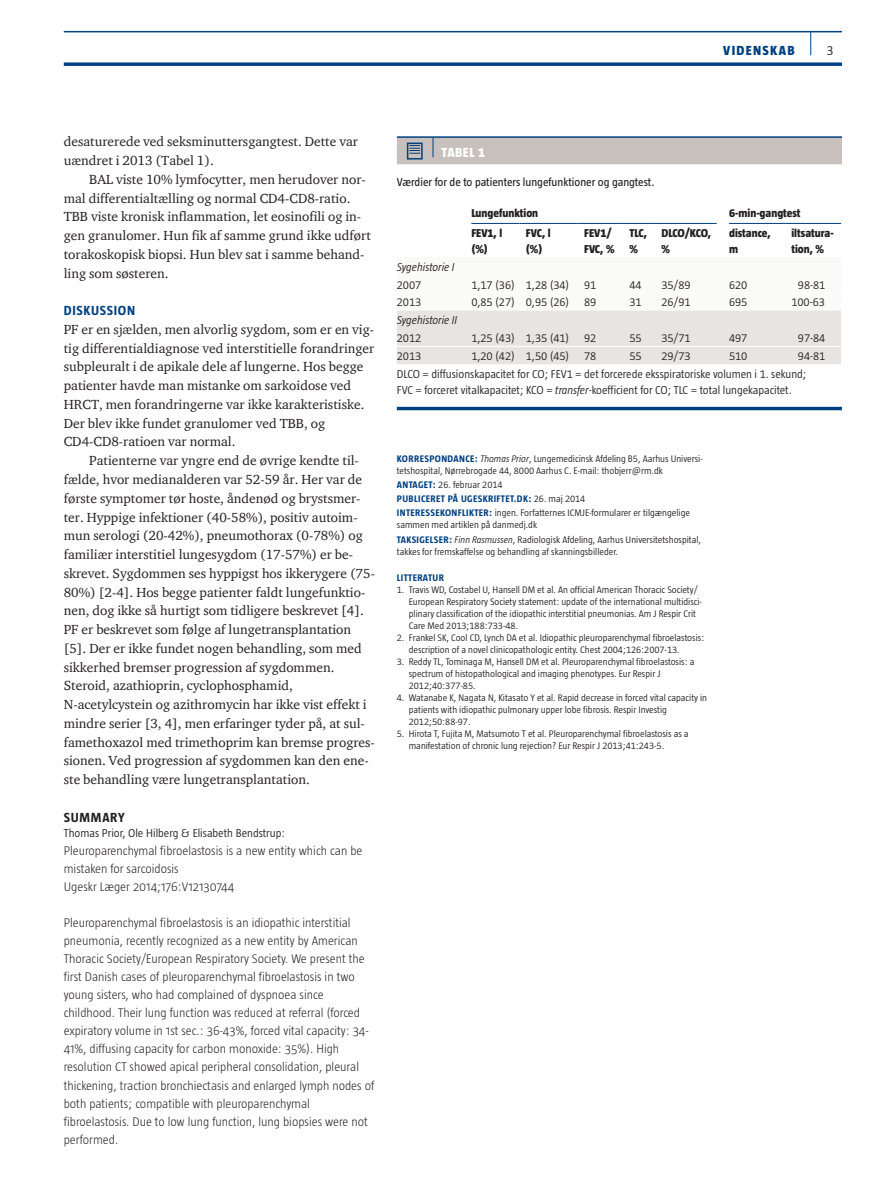
<style>
.page{position:relative;width:893px;height:1191px;background:#fff}
.page>*{position:absolute;margin:0;border:0;box-sizing:border-box;transform-origin:0 0}
.t1{font:13.5px/18.8px "ITC Charter Com";color:#231f20}
.t2{font:700 13.5px "Taz";color:#014081}
.t3{font:800 13.5px "Taz";letter-spacing:.095em;color:#014081}
.t4{font:700 13.5px "Taz";letter-spacing:.055em;color:#231f20}
.t5{font:800 13.5px "Taz";color:#fff}
.t6{font:300 13.5px "Taz";color:#231f20}
.t7{font:300 12.75px/18px "Taz";color:#231f20}
.t8{font:300 11.7px/17.9px "Taz";color:#231f20}
.t9{font:800 11.7px/15.8px "Taz";color:#231f20}
.t10{font:11.7px "Taz";color:#231f20}
.t11{font:italic 300 11.7px "Taz";color:#231f20}
.t12{font:300 9.75px/12px "Taz";color:#231f20}
.t13{font:700 9.75px/14.1px "Taz";letter-spacing:.04em;color:#014081}
.s1{font-style:italic}
.s2{font-weight:700;color:#014081}
.s3{font-weight:300;color:#231f20}
</style>
<div class="page">
<hr style="left:64px;top:31px;width:778px;height:1px;background:#014081">
<svg style="left:64px;top:62px;width:778px;height:4px;background:#235991"></svg>
<svg style="left:810px;top:32px;width:1px;height:23px"></svg>
<hr style="left:397px;top:136px;width:36px;height:2px;background:#014081">
<hr style="left:433px;top:136px;width:409px;height:2px;background:#014081">
<div style="left:397px;top:137px;width:445px;height:27px;background:#c7c0bc"></div>
<hr style="left:471px;top:223px;width:48px;height:1px;background:#014081">
<hr style="left:519px;top:223px;width:59px;height:1px;background:#014081">
<hr style="left:578px;top:223px;width:45px;height:1px;background:#014081">
<hr style="left:623px;top:223px;width:32px;height:1px;background:#014081">
<hr style="left:655px;top:223px;width:62px;height:1px;background:#014081">
<hr style="left:729px;top:223px;width:56px;height:1px;background:#014081">
<hr style="left:785px;top:223px;width:56px;height:1px;background:#014081">
<div style="left:397px;top:310px;width:444px;height:54px;background:#e7e4e2"></div>
<hr style="left:397px;top:407px;width:445px;height:3px;background:#014081">
<p class="t3" style="left:723px;top:43px;width:73px">VIDENSKAB</p>
<p class="t6" style="left:827px;top:43px;width:8px">3</p>
<p class="t1" style="left:64px;top:132px;width:296px">desaturerede ved seksminuttersgangtest. Dette var uændret i 2013 (Tabel 1).</p>
<p class="t1" style="left:64px;top:170px;width:309px;text-indent:26px">BAL viste 10% lymfocytter, men herudover nor&shy;mal differentialtælling og normal CD4-CD8-ratio.<br>TBB viste kronisk inflammation, let eosinofili og in&shy;gen granulomer. Hun fik af samme grund ikke udført torakoskopisk biopsi. Hun blev sat i samme behand&shy;ling som søsteren.</p>
<p class="t2" style="left:64px;top:303px;width:35px">DISKUSSI</p>
<p class="t2" style="left:118px;top:303px;width:19px">ON</p>
<p class="t1" style="left:64px;top:320px;width:312px">PF er en sjælden, men alvorlig sygdom, som er en vig&shy;tig differentialdiagnose ved interstitielle forandringer subpleuralt i de apikale dele af lungerne. Hos begge patienter havde man mistanke om sarkoidose ved HRCT, men forandringerne var ikke karakteristiske.<br>Der blev ikke fundet granulomer ved TBB, og CD4-CD8-ratioen var normal.</p>
<p class="t1" style="left:64px;top:451px;width:313px;text-indent:26px">Patienterne var yngre end de øvrige kendte til&shy;fælde, hvor medianalderen var 52-59 år. Her var de første symptomer tør hoste, åndenød og brystsmer&shy;ter. Hyppige infektioner (40-58%), positiv autoim&shy;mun serologi (20-42%), pneumothorax (0-78%) og familiær interstitiel lungesygdom (17-57%) er be&shy;skrevet. Sygdommen ses hyppigst hos ikkerygere (75- 80%) [2-4]. Hos begge patienter faldt lungefunktio&shy;nen, dog ikke så hurtigt som tidligere beskrevet [4].<br>PF er beskrevet som følge af lungetransplantation [5]. Der er ikke fundet nogen behandling, som med sikkerhed bremser progression af sygdommen.<br>Steroid, azathioprin, cyclophosphamid, N-acetylcystein og azithromycin har ikke vist effekt i mindre serier [3, 4], men erfaringer tyder på, at sul&shy;famethoxazol med trimethoprim kan bremse progres&shy;sionen. Ved progression af sygdommen kan den ene&shy;ste behandling være lungetransplantation.</p>
<p class="t13" style="left:397px;top:451px;width:12px">KORRE</p>
<p class="t13" style="left:424px;top:451px;width:18px">SPOND</p>
<p class="t5" style="left:441px;top:145px;width:45px">Tabe l 1</p>
<p class="t10" style="left:397px;top:176px;width:259px">Værdier for de to patienters lungefunktioner og gangtest.</p>
<p class="t9" style="left:471px;top:205px;width:68px">Lungefunktion</p>
<p class="t9" style="left:729px;top:205px;width:73px">6-min-gangtest</p>
<p class="t9" style="left:471px;top:225px;width:32px">FEV1, l (%)</p>
<p class="t9" style="left:526px;top:225px;width:26px">FVC, l (%)</p>
<p class="t9" style="left:584px;top:225px;width:32px">FEV1/<br>FVC, %</p>
<p class="t9" style="left:629px;top:225px;width:19px">TLC, %</p>
<p class="t9" style="left:661px;top:225px;width:51px">DLCO/KCO, %</p>
<p class="t9" style="left:729px;top:225px;width:43px">distance, m</p>
<p class="t9" style="left:791px;top:225px;width:44px">iltsatura&shy;tion, %</p>
<p class="t11" style="left:397px;top:260px;width:59px">Sygehistorie I</p>
<p class="t8" style="left:397px;top:275px;width:26px">2007</p>
<p class="t8" style="left:471px;top:275px;width:100px">1,17 (36) 1,28 (34)</p>
<p class="t8" style="left:584px;top:275px;width:14px">91</p>
<p class="t8" style="left:629px;top:275px;width:14px">44</p>
<p class="t8" style="left:661px;top:275px;width:31px">35/89</p>
<p class="t8" style="left:729px;top:275px;width:20px">620</p>
<p class="t8" style="left:798px;top:275px;width:29px">98-81</p>
<p class="t8" style="left:397px;top:293px;width:26px">2013</p>
<p class="t8" style="left:471px;top:293px;width:100px">0,85 (27) 0,95 (26)</p>
<p class="t8" style="left:584px;top:293px;width:14px">89</p>
<p class="t8" style="left:629px;top:293px;width:14px">31</p>
<p class="t8" style="left:661px;top:293px;width:31px">26/91</p>
<p class="t8" style="left:729px;top:293px;width:20px">695</p>
<p class="t8" style="left:791px;top:293px;width:35px">100-63</p>
<p class="t11" style="left:397px;top:314px;width:62px">Sygehistorie II</p>
<p class="t8" style="left:397px;top:329px;width:26px">2012</p>
<p class="t8" style="left:471px;top:329px;width:100px">1,25 (43) 1,35 (41)</p>
<p class="t8" style="left:584px;top:329px;width:14px">92</p>
<p class="t8" style="left:629px;top:329px;width:14px">55</p>
<p class="t8" style="left:661px;top:329px;width:31px">35/71</p>
<p class="t8" style="left:729px;top:329px;width:20px">497</p>
<p class="t8" style="left:798px;top:329px;width:29px">97-84</p>
<p class="t8" style="left:397px;top:347px;width:26px">2013</p>
<p class="t8" style="left:471px;top:347px;width:100px">1,20 (42) 1,50 (45)</p>
<p class="t8" style="left:584px;top:347px;width:14px">78</p>
<p class="t8" style="left:629px;top:347px;width:14px">55</p>
<p class="t8" style="left:661px;top:347px;width:31px">29/73</p>
<p class="t8" style="left:729px;top:347px;width:20px">510</p>
<p class="t8" style="left:397px;top:347px;width:430px;text-indent:401px">94-81<br>DLCO = diffusionskapacitet for CO; FEV1 = det forcerede eksspiratoriske volumen i 1. sekund;</p>
<p class="t8" style="left:397px;top:380px;width:396px">FVC = forceret vitalkapacitet; KCO = <span class="s1">transfer</span>-koefficient for CO; TLC = total lungekapacitet.</p>
<p class="t12" style="left:397px;top:452px;width:307px;text-indent:57px"><span class="s2">ANCE :</span> <span class="s1">Thomas Prior</span>, Lungemedicinsk Afdeling B5, Aarhus Universi&shy;tetshospital, Nørrebrogade 44, 8000 Aarhus C. E-mail: thobjerr@rm.dk</p>
<p class="t13" style="left:397px;top:477px;width:107px">ANTAGET: <span class="s3">26. februar 2014<br></span>PUBLICERE</p>
<p class="t13" style="left:441px;top:492px;width:146px">T PÅ UGESKRIFTET.DK: <span class="s3">26. maj 2014</span></p>
<p class="t13" style="left:397px;top:506px;width:45px">INTERESSEKON</p>
<p class="t12" style="left:397px;top:507px;width:295px;text-indent:61px"><span class="s2">FLIKTER:</span> ingen. Forfatternes ICMJE-formularer er tilgængelige sammen med artiklen på danmedj.dk</p>
<p class="t12" style="left:397px;top:533px;width:306px"><span class="s2">TAKSIGELSER :</span> <span class="s1">Finn Rasmussen</span>, Radiologisk Afdeling, Aarhus Universitetshospital, takkes for fremskaffelse og behandling af skanningsbilleder.</p>
<p class="t13" style="left:397px;top:570px;width:5px">LITT</p>
<p class="t13" style="left:413px;top:570px;width:33px">ERATUR</p>
<p class="t12" style="left:409px;top:583px;width:295px;text-indent:-12px">1. Travis WD, Costabel U, Hansell DM et al. An official American Thoracic Society/ European Respiratory Society statement: update of the international multidisci&shy;plinary classification of the idiopathic interstitial pneumonias. Am J Respir Crit Care Med 2013;188:733-48.</p>
<p class="t12" style="left:409px;top:631px;width:297px;text-indent:-12px">2. Frankel SK, Cool CD, Lynch DA et al. Idiopathic pleuroparenchymal fibroelastosis: description of a novel clinicopathologic entity. Chest 2004;126:2007-13.</p>
<p class="t12" style="left:409px;top:655px;width:287px;text-indent:-12px">3. Reddy TL, Tominaga M, Hansell DM et al. Pleuroparenchymal fibroelastosis: a spectrum of histopathological and imaging phenotypes. Eur Respir J<br>2012;40:377-85.</p>
<p class="t12" style="left:409px;top:691px;width:300px;text-indent:-12px">4. Watanabe K, Nagata N, Kitasato Y et al. Rapid decrease in forced vital capacity in patients with idiopathic pulmonary upper lobe fibrosis. Respir Investig<br>2012;50:88-97.</p>
<p class="t12" style="left:409px;top:727px;width:281px;text-indent:-12px">5. Hirota T, Fujita M, Matsumoto T et al. Pleuroparenchymal fibroelastosis as a manifestation of chronic lung rejection? Eur Respir J 2013;41:243-5.</p>
<p class="t4" style="left:64px;top:809px;width:55px">SUMMARY</p>
<p class="t8" style="left:64px;top:824px;width:223px">Thomas Prior, Ole Hilberg &amp; Elisabeth Bendstrup:</p>
<p class="t7" style="left:64px;top:842px;width:300px">Pleuroparenchymal fibroelastosis is a new entity which can be mistaken for sarcoidosis<br>Ugeskr Læger 2014;176:V12130744</p>
<p class="t7" style="left:64px;top:914px;width:312px">Pleuroparenchymal fibroelastosis is an idiopathic interstitial pneumonia, recently recognized as a new entity by American Thoracic Society/European Respiratory Society. We present the first Danish cases of pleuroparenchymal fibroelastosis in two young sisters, who had complained of dyspnoea since childhood. Their lung function was reduced at referral (forced expiratory volume in 1st sec.: 36-43%, forced vital capacity: 34- 41%, diffusing capacity for carbon monoxide: 35%). High resolution CT showed apical peripheral consolidation, pleural thickening, traction bronchiectasis and enlarged lymph nodes of both patients; compatible with pleuroparenchymal fibroelastosis. Due to low lung function, lung biopsies were not performed.</p>
</div>
